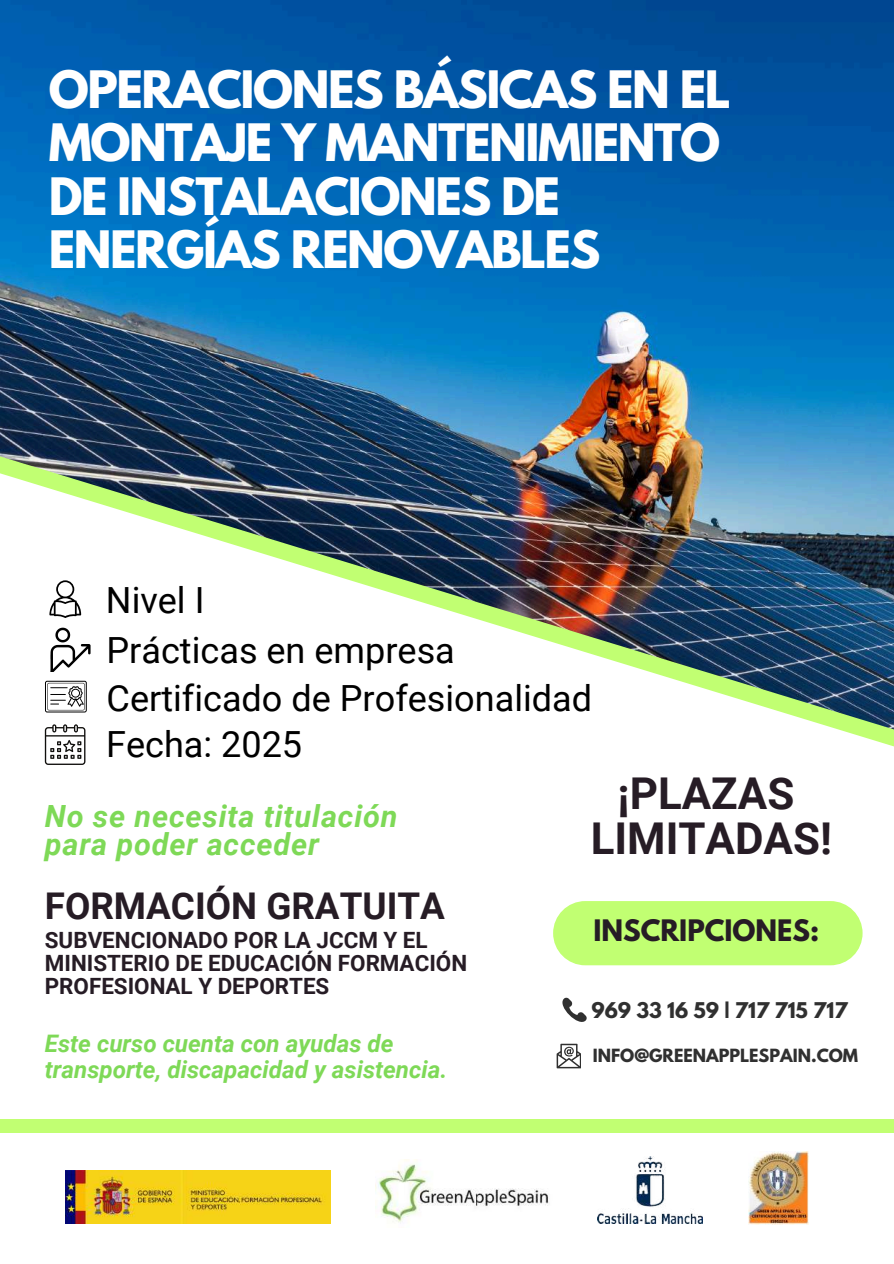
<style>
.page{position:relative;width:894px;height:1264px;background:#fff}
.page>*{position:absolute;margin:0;border:0;box-sizing:border-box;transform-origin:0 0}
.t1{font:700 45.6px/53.4px "League Spartan";letter-spacing:-.03em;color:#fff}
.t2{font:700 43.8px/45.8px "Roboto";color:#261c25;text-align:center}
.t3{font:700 36.75px "Roboto";color:#261c25}
.t4{font:36px/49.7px "Roboto";color:#000}
.t5{font:italic 700 30.6px/28.2px "Roboto";letter-spacing:.025em;color:#7ed957}
.t6{font:700 26.25px "League Spartan";color:#261c25}
.t7{font:italic 700 24.15px/25.2px "Roboto";color:#7ed957}
.t8{font:700 22.35px/23.1px "Roboto";color:#261c25}
.t9{font:700 19.2px "League Spartan";color:#303030}
.t10{font:700 16.05px "League Spartan";color:#303030}
</style>
<div class="page">
<img style="left:0;top:0;width:893px;height:388px">
<img style="left:0;top:388px;width:893px;height:375px">
<div style="left:553px;top:901px;width:309px;height:64px;background:#c1ff72;border-radius:32px"></div>
<svg style="left:49px;top:580px;width:32px;height:38px"></svg>
<svg style="left:45px;top:627px;width:45px;height:44px"></svg>
<svg style="left:45px;top:724px;width:40px;height:41px"></svg>
<svg style="left:45px;top:680px;width:42px;height:32px"></svg>
<svg style="left:562px;top:997px;width:24px;height:25px"></svg>
<svg style="left:556px;top:1043px;width:25px;height:25px"></svg>
<div style="left:0;top:1119px;width:893px;height:144px;background:#c1ff72"></div>
<div style="left:0;top:1133px;width:893px;height:130px;background:#fff"></div>
<img style="left:597px;top:1156px;width:105px;height:67px">
<img style="left:375px;top:1159px;width:174px;height:64px">
<img style="left:748px;top:1151px;width:60px;height:73px">
<img style="left:65px;top:1170px;width:265px;height:53px">
<p class="t1" style="left:49px;top:68px;width:683px">OPERACIONES BÁSICAS EN EL<br>MONTAJE Y MANTENIMIENTO<br>DE INSTALACIONES DE<br>ENERGÍAS RENOVABLES</p>
<p class="t4" style="left:106px;top:576px;width:350px">Nivel I<br>Prácticas en empresa</p>
<p class="t4" style="left:106px;top:673px;width:487px">Certificado de Profesionalidad</p>
<p class="t4" style="left:106px;top:720px;width:197px">Fecha: 2025</p>
<p class="t5" style="left:45px;top:802px;width:354px">No se necesita titulación para poder acceder</p>
<p class="t3" style="left:45px;top:884px;width:401px">FORMACIÓN GRATUITA</p>
<p class="t8" style="left:45px;top:928px;width:423px">SUBVENCIONADO POR LA JCCM Y EL<br>MINISTERIO DE EDUCACIÓN FORMACIÓN<br>PROFESIONAL Y DEPORTES</p>
<p class="t7" style="left:45px;top:1031px;width:404px">Este curso cuenta con ayudas de transporte, discapacidad y asistencia.</p>
<p class="t2" style="left:590px;top:770px;width:242px">¡PLAZAS<br>LIMITADAS!</p>
<p class="t6" style="left:593px;top:917px;width:227px">INSCRIPCIONES:</p>
<p class="t9" style="left:591px;top:1000px;width:257px">969 33 16 59 | 717 715 717</p>
<p class="t10" style="left:592px;top:1047px;width:267px">INFO@GREENAPPLESPAIN.COM</p>
</div>
